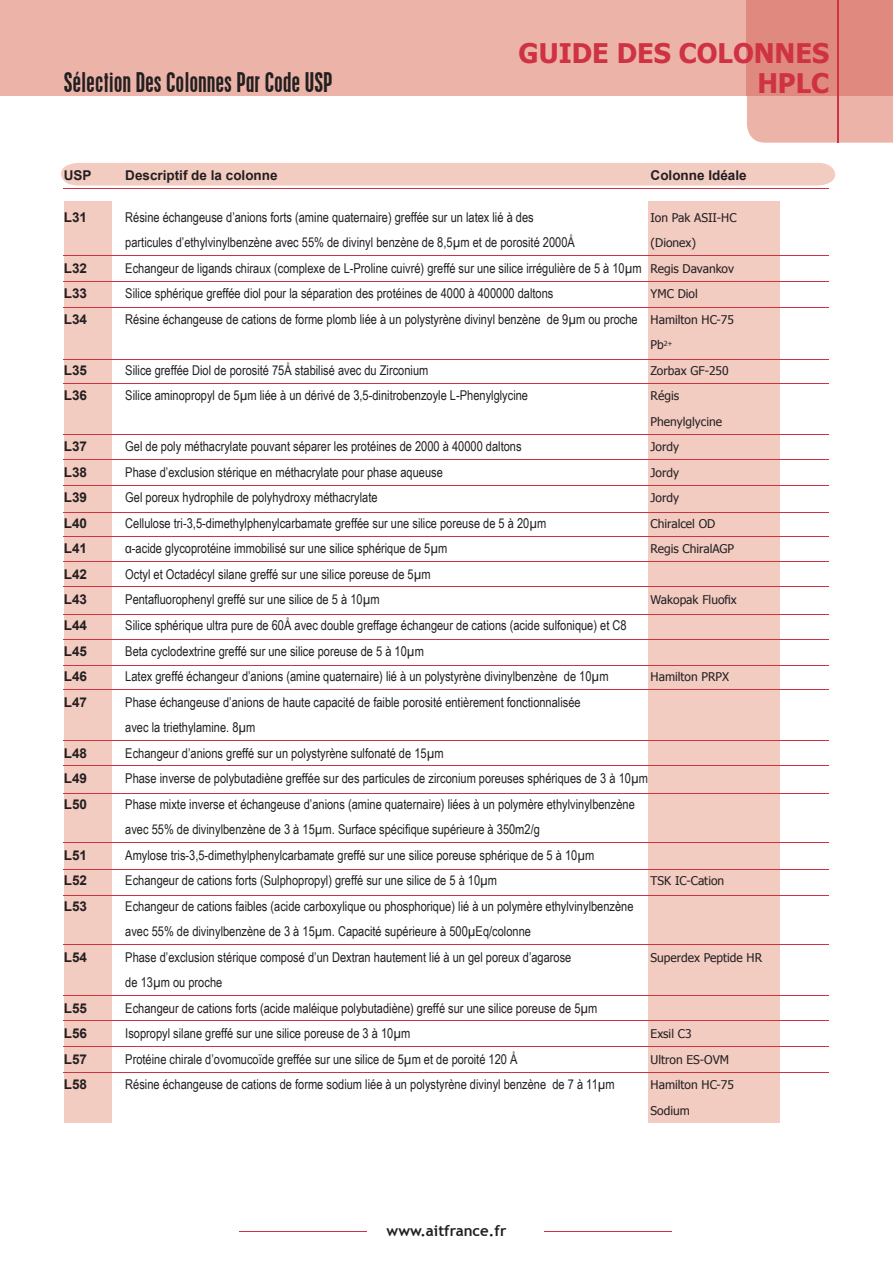
<style>
.page{position:relative;width:893px;height:1263px;background:#fff}
.page>*{position:absolute;margin:0;border:0;box-sizing:border-box;transform-origin:0 0}
.t1{font:700 27px "Tahoma";color:#ce3243}
.t2{font:condensed 24px "Placard";letter-spacing:.01em;color:#231f20}
.t3{font:700 15px "Trebuchet MS";color:#231f20}
.t4{font:13.5px/25.5px "Arial Narrow";color:#231f20}
.t5{font:700 13.5px "Arial";color:#231f20}
.t6{font:12px/25.5px "Tahoma";color:#231f20}
.s1{font-family:"Tahoma";font-size:12px}
</style>
<div class="page">
<div style="left:0;top:0;width:747px;height:95px;background:#ecb4a8"></div>
<hr style="left:239px;top:1231px;width:128px;height:1px;background:#ce3243">
<hr style="left:544px;top:1231px;width:128px;height:1px;background:#ce3243">
<div style="left:747px;top:95px;width:146px;height:48px;background:#ecb4a8"></div>
<div style="left:747px;top:0;width:146px;height:95px;background:#e0897e"></div>
<hr style="left:837px;top:0;width:1px;height:142px;background:#ce3243">
<div style="left:65px;top:201px;width:47px;height:922px;background:#f2cbc1"></div>
<div style="left:648px;top:201px;width:131px;height:922px;background:#f2cbc1"></div>
<div style="left:61px;top:163px;width:774px;height:23px;background:#f2cbc1"></div>
<hr style="left:64px;top:307px;width:765px;height:1px;background:#ce3243">
<hr style="left:64px;top:281px;width:765px;height:1px;background:#ce3243">
<hr style="left:64px;top:359px;width:765px;height:1px;background:#ce3243">
<hr style="left:64px;top:383px;width:765px;height:1px;background:#ce3243">
<hr style="left:64px;top:434px;width:765px;height:1px;background:#ce3243">
<hr style="left:64px;top:485px;width:765px;height:1px;background:#ce3243">
<hr style="left:64px;top:512px;width:765px;height:1px;background:#ce3243">
<hr style="left:64px;top:536px;width:765px;height:1px;background:#ce3243">
<hr style="left:64px;top:561px;width:765px;height:1px;background:#ce3243">
<hr style="left:64px;top:586px;width:765px;height:1px;background:#ce3243">
<hr style="left:64px;top:614px;width:765px;height:1px;background:#ce3243">
<hr style="left:64px;top:640px;width:765px;height:1px;background:#ce3243">
<hr style="left:64px;top:665px;width:765px;height:1px;background:#ce3243">
<hr style="left:64px;top:689px;width:765px;height:1px;background:#ce3243">
<hr style="left:64px;top:740px;width:765px;height:1px;background:#ce3243">
<hr style="left:64px;top:765px;width:765px;height:1px;background:#ce3243">
<hr style="left:64px;top:793px;width:765px;height:1px;background:#ce3243">
<hr style="left:64px;top:842px;width:765px;height:1px;background:#ce3243">
<hr style="left:64px;top:869px;width:765px;height:1px;background:#ce3243">
<hr style="left:64px;top:895px;width:765px;height:1px;background:#ce3243">
<hr style="left:64px;top:944px;width:765px;height:1px;background:#ce3243">
<hr style="left:64px;top:995px;width:765px;height:1px;background:#ce3243">
<hr style="left:64px;top:1020px;width:765px;height:1px;background:#ce3243">
<hr style="left:64px;top:1072px;width:765px;height:1px;background:#ce3243">
<hr style="left:64px;top:1046px;width:765px;height:1px;background:#ce3243">
<hr style="left:64px;top:459px;width:765px;height:1px;background:#ce3243">
<hr style="left:64px;top:255px;width:765px;height:1px;background:#ce3243">
<hr style="left:64px;top:189px;width:765px;height:1px;background:#ce3243">
<h1 class="t1" style="left:519px;top:34px;width:312px">GUIDE DES COLONNES</h1>
<h2 class="t2" style="left:64px;top:68px;width:270px">Sélection Des Colonnes Par Code USP</h2>
<h1 class="t1" style="left:757px;top:64px;width:73px">HPLC</h1>
<p class="t5" style="left:64px;top:166px;width:29px">USP</p>
<p class="t5" style="left:125px;top:166px;width:154px">Descriptif de la colonne</p>
<p class="t5" style="left:651px;top:166px;width:98px">Colonne Idéale</p>
<p class="t5" style="left:64px;top:208px;width:25px">L31</p>
<p class="t4" style="left:125px;top:204px;width:410px">Résine échangeuse d’anions forts (amine quaternaire) greffée sur un latex lié à des</p>
<p class="t6" style="left:651px;top:204px;width:87px">Ion Pak ASII-HC</p>
<p class="t4" style="left:125px;top:229px;width:451px">particules d’ethylvinylbenzène avec 55% de divinyl benzène de 8,5µm et de porosité 2000Å</p>
<p class="t6" style="left:651px;top:230px;width:47px">(Dionex)</p>
<p class="t5" style="left:64px;top:259px;width:25px">L32</p>
<p class="t4" style="left:125px;top:255px;width:610px">Echangeur de ligands chiraux (complexe de L-Proline cuivré) greffé sur une silice irrégulière de 5 à 10µm <span class="s1">Regis Davankov</span></p>
<p class="t5" style="left:64px;top:285px;width:25px">L33</p>
<p class="t4" style="left:125px;top:280px;width:430px">Silice sphérique greffée diol pour la séparation des protéines de 4000 à 400000 daltons</p>
<p class="t6" style="left:651px;top:281px;width:49px">YMC Diol</p>
<p class="t5" style="left:64px;top:310px;width:25px">L34</p>
<p class="t4" style="left:125px;top:306px;width:610px">Résine échangeuse de cations de forme plomb liée à un polystyrène divinyl benzène de 9µm ou proche <span class="s1">Hamilton HC-75</span></p>
<p class="t6" style="left:651px;top:332px;width:24px">Pb<sup>2+</sup></p>
<p class="t5" style="left:64px;top:361px;width:25px">L35</p>
<p class="t4" style="left:125px;top:357px;width:305px">Silice greffée Diol de porosité 75Å stabilisé avec du Zirconium</p>
<p class="t6" style="left:651px;top:357px;width:80px">Zorbax GF-250</p>
<p class="t5" style="left:64px;top:387px;width:25px">L36</p>
<p class="t4" style="left:125px;top:382px;width:404px">Silice aminopropyl de 5µm liée à un dérivé de 3,5-dinitrobenzoyle L-Phenylglycine</p>
<p class="t6" style="left:651px;top:383px;width:73px">Régis<br>Phenylglycine</p>
<p class="t5" style="left:64px;top:438px;width:25px">L37</p>
<p class="t4" style="left:125px;top:433px;width:398px">Gel de poly méthacrylate pouvant séparer les protéines de 2000 à 40000 daltons</p>
<p class="t6" style="left:651px;top:434px;width:30px">Jordy</p>
<p class="t5" style="left:64px;top:463px;width:25px">L38</p>
<p class="t4" style="left:125px;top:459px;width:319px">Phase d’exclusion stérique en méthacrylate pour phase aqueuse</p>
<p class="t6" style="left:651px;top:459px;width:30px">Jordy</p>
<p class="t5" style="left:64px;top:489px;width:25px">L39</p>
<p class="t4" style="left:125px;top:484px;width:254px">Gel poreux hydrophile de polyhydroxy méthacrylate</p>
<p class="t6" style="left:651px;top:485px;width:30px">Jordy</p>
<p class="t5" style="left:64px;top:514px;width:25px">L40</p>
<p class="t4" style="left:125px;top:510px;width:423px">Cellulose tri-3,5-dimethylphenylcarbamate greffée sur une silice poreuse de 5 à 20µm</p>
<p class="t6" style="left:651px;top:510px;width:66px">Chiralcel OD</p>
<p class="t5" style="left:64px;top:540px;width:25px">L41</p>
<p class="t4" style="left:125px;top:535px;width:324px">α-acide glycoprotéine immobilisé sur une silice sphérique de 5µm</p>
<p class="t6" style="left:651px;top:536px;width:85px">Regis ChiralAGP</p>
<p class="t5" style="left:64px;top:565px;width:25px">L42</p>
<p class="t4" style="left:125px;top:561px;width:307px">Octyl et Octadécyl silane greffé sur une silice poreuse de 5µm</p>
<p class="t5" style="left:64px;top:591px;width:25px">L43</p>
<p class="t4" style="left:125px;top:586px;width:256px">Pentafluorophenyl greffé sur une silice de 5 à 10µm</p>
<p class="t6" style="left:651px;top:587px;width:88px">Wakopak Fluofix</p>
<p class="t5" style="left:64px;top:616px;width:25px">L44</p>
<p class="t4" style="left:125px;top:612px;width:503px">Silice sphérique ultra pure de 60Å avec double greffage échangeur de cations (acide sulfonique) et C8</p>
<p class="t5" style="left:64px;top:642px;width:25px">L45</p>
<p class="t4" style="left:125px;top:637px;width:300px">Beta cyclodextrine greffé sur une silice poreuse de 5 à 10µm</p>
<p class="t5" style="left:64px;top:667px;width:25px">L46</p>
<p class="t4" style="left:125px;top:663px;width:485px">Latex greffé échangeur d’anions (amine quaternaire) lié à un polystyrène divinylbenzène de 10µm</p>
<p class="t6" style="left:651px;top:663px;width:80px">Hamilton PRPX</p>
<p class="t5" style="left:64px;top:693px;width:25px">L47</p>
<p class="t4" style="left:125px;top:688px;width:457px">Phase échangeuse d’anions de haute capacité de faible porosité entièrement fonctionnalisée avec la triethylamine. 8µm</p>
<p class="t5" style="left:64px;top:744px;width:25px">L48</p>
<p class="t4" style="left:125px;top:739px;width:320px">Echangeur d’anions greffé sur un polystyrène sulfonaté de 15µm</p>
<p class="t5" style="left:64px;top:769px;width:25px">L49</p>
<p class="t4" style="left:125px;top:765px;width:524px">Phase inverse de polybutadiène greffée sur des particules de zirconium poreuses sphériques de 3 à 10µm</p>
<p class="t5" style="left:64px;top:795px;width:25px">L50</p>
<p class="t4" style="left:125px;top:790px;width:511px">Phase mixte inverse et échangeuse d’anions (amine quaternaire) liées à un polymère ethylvinylbenzène avec 55% de divinylbenzène de 3 à 15µm. Surface spécifique supérieure à 350m2/g</p>
<p class="t5" style="left:64px;top:846px;width:25px">L51</p>
<p class="t4" style="left:125px;top:841px;width:471px">Amylose tris-3,5-dimethylphenylcarbamate greffé sur une silice poreuse sphérique de 5 à 10µm</p>
<p class="t5" style="left:64px;top:871px;width:25px">L52</p>
<p class="t4" style="left:125px;top:867px;width:373px">Echangeur de cations forts (Sulphopropyl) greffé sur une silice de 5 à 10µm</p>
<p class="t6" style="left:651px;top:867px;width:75px">TSK IC-Cation</p>
<p class="t5" style="left:64px;top:897px;width:25px">L53</p>
<p class="t4" style="left:125px;top:892px;width:510px">Echangeur de cations faibles (acide carboxylique ou phosphorique) lié à un polymère ethylvinylbenzène avec 55% de divinylbenzène de 3 à 15µm. Capacité supérieure à 500µEq/colonne</p>
<p class="t5" style="left:64px;top:948px;width:25px">L54</p>
<p class="t4" style="left:125px;top:943px;width:448px">Phase d’exclusion stérique composé d’un Dextran hautement lié à un gel poreux d’agarose</p>
<p class="t6" style="left:651px;top:944px;width:113px">Superdex Peptide HR</p>
<p class="t4" style="left:125px;top:969px;width:99px">de 13µm ou proche</p>
<p class="t5" style="left:64px;top:999px;width:25px">L55</p>
<p class="t4" style="left:125px;top:994px;width:474px">Echangeur de cations forts (acide maléique polybutadiène) greffé sur une silice poreuse de 5µm</p>
<p class="t5" style="left:64px;top:1024px;width:25px">L56</p>
<p class="t4" style="left:125px;top:1020px;width:287px">Isopropyl silane greffé sur une silice poreuse de 3 à 10µm</p>
<p class="t6" style="left:651px;top:1020px;width:43px">Exsil C3</p>
<p class="t5" style="left:64px;top:1050px;width:25px">L57</p>
<p class="t4" style="left:125px;top:1045px;width:394px">Protéine chirale d’ovomucoïde greffée sur une silice de 5µm et de poroité 120 Å</p>
<p class="t6" style="left:651px;top:1046px;width:80px">Ultron ES-OVM</p>
<p class="t5" style="left:64px;top:1075px;width:25px">L58</p>
<p class="t4" style="left:125px;top:1071px;width:491px">Résine échangeuse de cations de forme sodium liée à un polystyrène divinyl benzène de 7 à 11µm</p>
<p class="t6" style="left:651px;top:1071px;width:85px">Hamilton HC-75<br>Sodium</p>
<p class="t3" style="left:387px;top:1221px;width:121px">www.aitfrance.fr</p>
</div>
